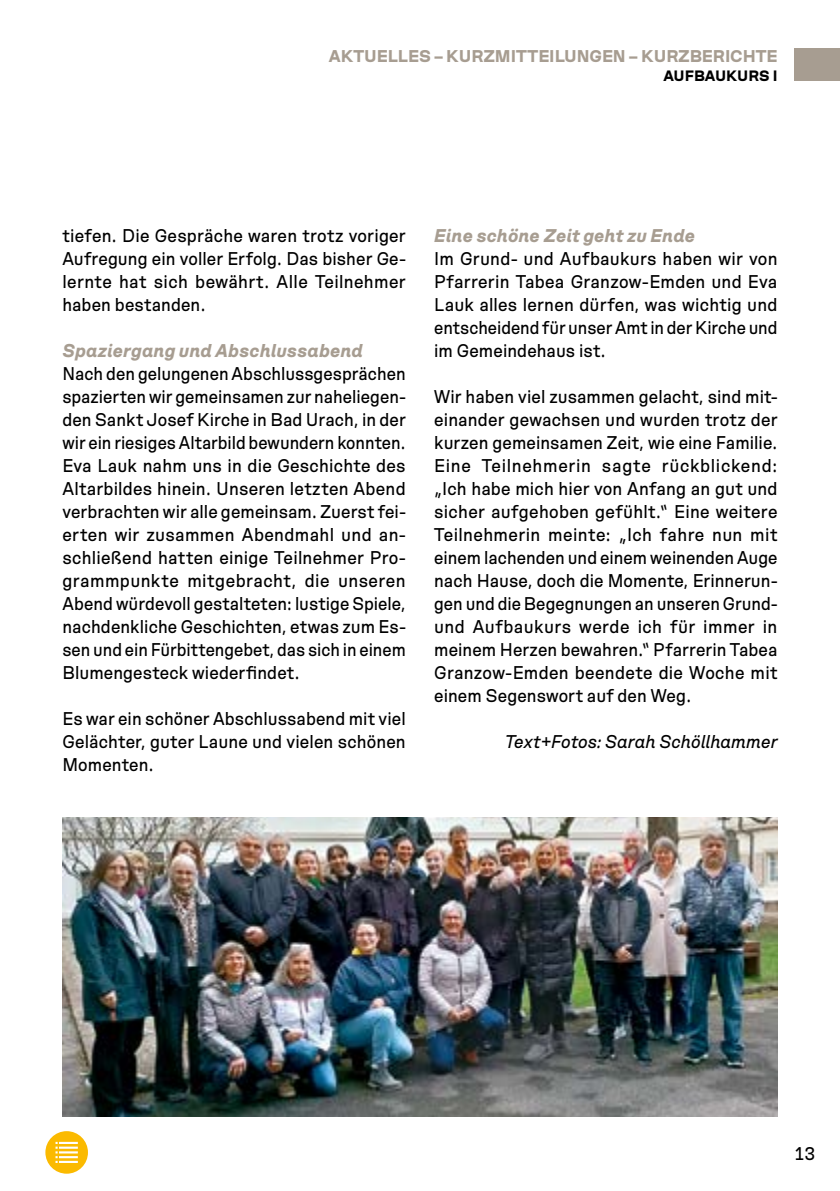
<style>
.page{position:relative;width:840px;height:1191px;background:#fff}
.page>*{position:absolute;margin:0;border:0;box-sizing:border-box;transform-origin:0 0}
.Grundschrift_9_2_11_5{font:18.4px/23px "Hope Sans";letter-spacing:.005em;color:#000;text-align:justify}
.Grundschrift_9_2_11_5-2{font:18.4px/23px "Hope Sans";letter-spacing:.005em;color:#000;text-align:justify;scale:.96 1}
.Grundschrift_9_2_11_5-3{font:italic 700 18.4px "Hope Sans";letter-spacing:.01em;color:#a79d91}
.Grundschrift_9_2_11_5-4{font:italic 18.4px "Hope Sans";letter-spacing:.005em;color:#000}
.t1{font:700 17px "Hope Sans";color:#a79d91}
.t2{font:700 15px "Hope Sans";letter-spacing:-.005em;color:#000}
</style>
<div class="page">
<div style="left:794px;top:49px;width:45px;height:32px;background:#a79d91"></div>
<img style="left:62px;top:817px;width:715px;height:299px">
<div style="left:46px;top:1132px;width:41px;height:40px;background:#fbba00;border-radius:50%"></div>
<div style="left:45px;top:1131px;width:43px;height:42px;border:2px solid #fbba00;border-radius:50%"></div>
<svg style="left:55px;top:1141px;width:23px;height:22px"></svg>
<p class="t1" style="left:329px;top:46px;width:450px">AKTUELLES – KURZMITTEILUNGEN – KURZBERICHTE</p>
<p class="t2" style="left:663px;top:67px;width:115px">AUFBAUKURS I</p>
<p class="Grundschrift_9_2_11_5" style="left:62px;top:224px;width:344px">tiefen. Die Gespräche waren trotz voriger Aufregung ein voller Erfolg. Das bisher Ge&shy;lernte hat sich bewährt. Alle Teilnehmer haben bestanden.</p>
<p class="Grundschrift_9_2_11_5-3" style="left:62px;top:340px;width:302px">Spaziergang und Abschlussabend</p>
<p class="Grundschrift_9_2_11_5-2" style="left:62px;top:362px;width:359px">Nach den gelungenen Abschlussgesprächen spazierten wir gemeinsamen zur naheliegen&shy;den Sankt Josef Kirche in Bad Urach, in der wir ein riesiges Altarbild bewundern konnten.</p>
<p class="Grundschrift_9_2_11_5" style="left:62px;top:454px;width:345px">Eva Lauk nahm uns in die Geschichte des Altarbildes hinein. Unseren letzten Abend verbrachten wir alle gemeinsam. Zuerst fei&shy;erten wir zusammen Abendmahl und an&shy;schließend hatten einige Teilnehmer Pro&shy;grammpunkte mitgebracht, die unseren Abend würdevoll gestalteten: lustige Spiele, nachdenkliche Geschichten, etwas zum Es&shy;sen und ein Fürbittengebet, das sich in einem Blumengesteck wiederfindet.</p>
<p class="Grundschrift_9_2_11_5" style="left:62px;top:707px;width:345px">Es war ein schöner Abschlussabend mit viel Gelächter, guter Laune und vielen schönen Momenten.</p>
<p class="Grundschrift_9_2_11_5-3" style="left:434px;top:225px;width:262px">Eine schöne Zeit geht zu Ende</p>
<p class="Grundschrift_9_2_11_5" style="left:434px;top:247px;width:345px">Im Grund- und Aufbaukurs haben wir von Pfarrerin Tabea Granzow-Emden und Eva Lauk alles lernen dürfen, was wichtig und entscheidend für unser Amt in der Kirche und im Gemeindehaus ist.</p>
<p class="Grundschrift_9_2_11_5" style="left:434px;top:385px;width:345px">Wir haben viel zusammen gelacht, sind mit&shy;einander gewachsen und wurden trotz der kurzen gemeinsamen Zeit, wie eine Familie.<br>Eine Teilnehmerin sagte rückblickend: „Ich habe mich hier von Anfang an gut und sicher aufgehoben gefühlt.“ Eine weitere Teilnehmerin meinte: „Ich fahre nun mit einem lachenden und einem weinenden Auge nach Hause, doch die Momente, Erinnerun&shy;gen und die Begegnungen an unseren Grund&shy;und Aufbaukurs werde ich für immer in meinem Herzen bewahren.“ Pfarrerin Tabea Granzow-Emden beendete die Woche mit einem Segenswort auf den Weg.</p>
<p class="Grundschrift_9_2_11_5-4" style="left:504px;top:731px;width:274px">Text+Fotos: Sarah Schöllhammer</p>
<p class="Grundschrift_9_2_11_5" style="left:794px;top:1141px;width:22px">13</p>
</div>
